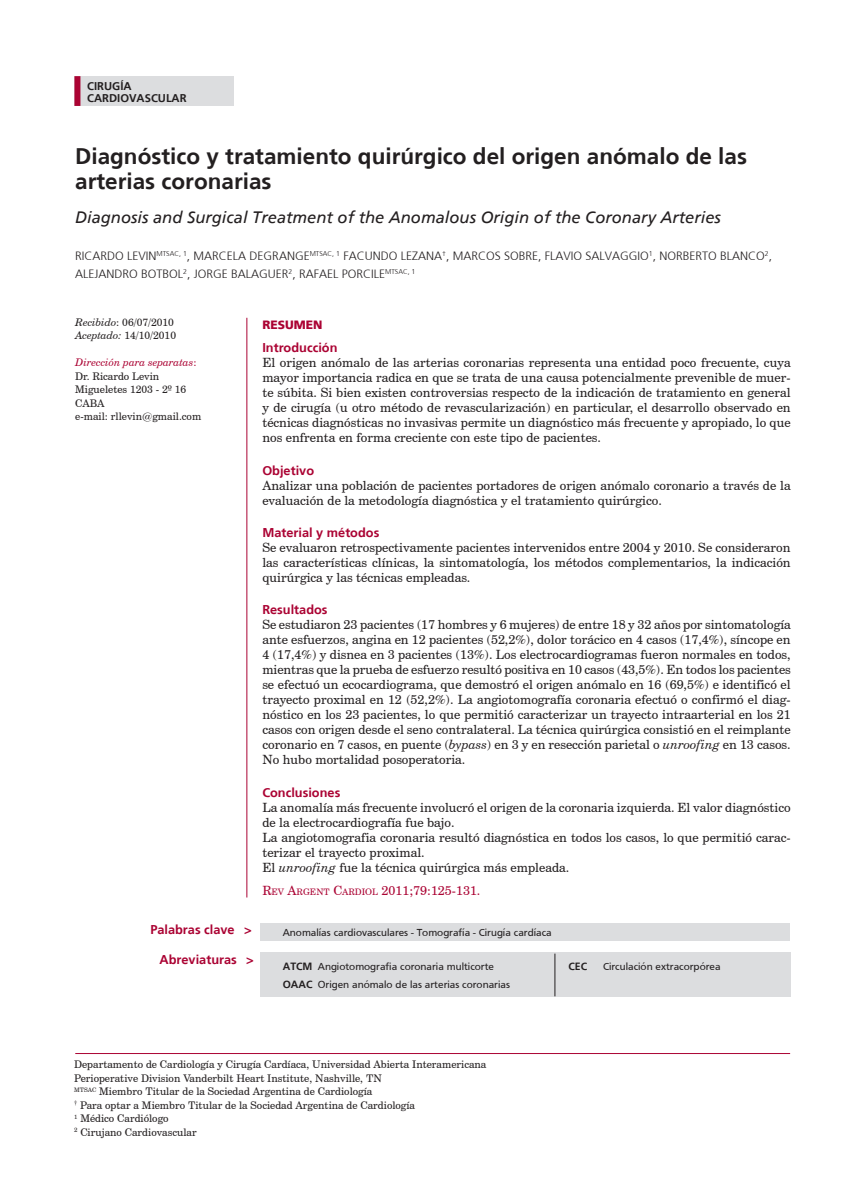
<style>
.page{position:relative;width:851px;height:1191px;background:#fff}
.page>*{position:absolute;margin:0;border:0;box-sizing:border-box;transform-origin:0 0}
.titulo{font:700 22.5px "Frutiger";color:#231f20}
.titulo-2{font:italic 16.5px "Frutiger";color:#231f20}
.resumen{font:12.75px/15px "Century Schoolbook BT";color:#231f20;text-align:justify}
.resubtit1{font:700 12.75px "Frutiger";color:#ab0333}
.pie_resumen{font:12.75px "Century Schoolbook BT";color:#ab0333}
.pal_clave{font:700 12.75px "Frutiger";color:#ab0333}
.autor{font:300 12px/18px "Frutiger";color:#231f20}
.subtit{font:900 12px "Frutiger";color:#ab0333}
.seccion{font:700 11.25px "Frutiger";color:#231f20}
.pie{font:10.5px "Century Schoolbook BT";color:#231f20}
.abreviat{font:10.5px "Frutiger";color:#231f20}
.claves{font:10.5px "Frutiger";color:#231f20}
.pie-2{font:italic 10.5px "Century Schoolbook BT";color:#ab0333}
.abreviat-2{font:700 10.5px "Frutiger";color:#231f20}
.s1{font-style:italic}
.s2{font-style:normal}
.s3{font-size:8.85px}
.s4{font-weight:700}
</style>
<div class="page">
<div style="left:74px;top:76px;width:160px;height:30px;background:#dcdddf"></div>
<hr style="left:246px;top:318px;width:1px;height:579px;background:#ab0333">
<div style="left:74px;top:76px;width:6px;height:30px;background:#ab0333"></div>
<hr style="left:75px;top:1053px;width:715px;height:1px;background:#ab0333">
<div style="left:260px;top:952px;width:530px;height:45px;background:#dcdddf"></div>
<hr style="left:554px;top:953px;width:1px;height:43px;background:#231f20">
<div style="left:260px;top:923px;width:530px;height:17px;background:#dcdddf"></div>
<p class="seccion" style="left:87px;top:79px;width:46px">CIRUGÍA</p>
<p class="seccion" style="left:87px;top:92px;width:101px">CARDIOVASCULAR</p>
<p class="titulo" style="left:75px;top:143px;width:673px">Diagnóstico y tratamiento quirúrgico del origen anómalo de las</p>
<p class="titulo" style="left:75px;top:168px;width:198px">arterias coronarias</p>
<p class="titulo-2" style="left:75px;top:208px;width:647px">Diagnosis and Surgical Treatment of the Anomalous Origin of the Coronary Arteries</p>
<p class="autor" style="left:75px;top:247px;width:698px">RICARDO LEVIN<sup>MTSAC,</sup> <sup>1</sup>, MARCELA DEGRANGE<sup>MTSAC,</sup> <sup>1</sup> FACUNDO LEZANA<sup>†</sup>, MARCOS SOBRE, FLAVIO SALVAGGIO<sup>1</sup>, NORBERTO BLANCO<sup>2</sup>,<br>ALEJANDRO BOTBOL<sup>2</sup>, JORGE BALAGUER<sup>2</sup>, RAFAEL PORCILE<sup>MTSAC,</sup> <sup>1</sup></p>
<p class="pie" style="left:75px;top:315px;width:100px"><span class="s1">Recibido</span>: 06/07/2010</p>
<p class="pie" style="left:75px;top:329px;width:102px"><span class="s1">Aceptado:</span> 14/10/2010</p>
<p class="pie-2" style="left:75px;top:356px;width:123px">Dirección para separatas<span class="s2">:</span></p>
<p class="pie" style="left:75px;top:369px;width:86px">Dr. Ricardo Levin</p>
<p class="pie" style="left:75px;top:383px;width:113px">Migueletes 1203 - 2º 16</p>
<p class="pie" style="left:75px;top:396px;width:31px">CABA</p>
<p class="pie" style="left:75px;top:410px;width:127px">e-mail: rllevin@gmail.com</p>
<p class="subtit" style="left:262px;top:317px;width:61px">RESUMEN</p>
<p class="resubtit1" style="left:262px;top:340px;width:77px">Introducción</p>
<p class="resumen" style="left:262px;top:355px;width:529px">El origen anómalo de las arterias coronarias representa una entidad poco frecuente, cuya mayor importancia radica en que se trata de una causa potencialmente prevenible de muer&shy;te súbita. Si bien existen controversias respecto de la indicación de tratamiento en general y de cirugía (u otro método de revascularización) en particular, el desarrollo observado en técnicas diagnósticas no invasivas permite un diagnóstico más frecuente y apropiado, lo que nos enfrenta en forma creciente con este tipo de pacientes.</p>
<p class="resubtit1" style="left:262px;top:463px;width:53px">Objetivo</p>
<p class="resumen" style="left:262px;top:477px;width:529px">Analizar una población de pacientes portadores de origen anómalo coronario a través de la evaluación de la metodología diagnóstica y el tratamiento quirúrgico.</p>
<p class="resubtit1" style="left:262px;top:525px;width:118px">Material y métodos</p>
<p class="resumen" style="left:262px;top:540px;width:529px">Se evaluaron retrospectivamente pacientes intervenidos entre 2004 y 2010. Se consideraron las características clínicas, la sintomatología, los métodos complementarios, la indicación quirúrgica y las técnicas empleadas.</p>
<p class="resubtit1" style="left:262px;top:602px;width:67px">Resultados</p>
<p class="resumen" style="left:262px;top:617px;width:530px">Se estudiaron 23 pacientes (17 hombres y 6 mujeres) de entre 18 y 32 años por sintomatología ante esfuerzos, angina en 12 pacientes (52,2%), dolor torácico en 4 casos (17,4%), síncope en 4 (17,4%) y disnea en 3 pacientes (13%). Los electrocardiogramas fueron normales en todos, mientras que la prueba de esfuerzo resultó positiva en 10 casos (43,5%). En todos los pacientes se efectuó un ecocardiograma, que demostró el origen anómalo en 16 (69,5%) e identificó el trayecto proximal en 12 (52,2%). La angiotomografía coronaria efectuó o confirmó el diag&shy;nóstico en los 23 pacientes, lo que permitió caracterizar un trayecto intraarterial en los 21 casos con origen desde el seno contralateral. La técnica quirúrgica consistió en el reimplante coronario en 7 casos, en puente (<span class="s1">bypass</span>) en 3 y en resección parietal o <span class="s1">unroofing</span> en 13 casos.<br>No hubo mortalidad posoperatoria.</p>
<p class="resubtit1" style="left:262px;top:784px;width:79px">Conclusiones</p>
<p class="resumen" style="left:262px;top:799px;width:529px">La anomalía más frecuente involucró el origen de la coronaria izquierda. El valor diagnóstico de la electrocardiografía fue bajo.</p>
<p class="resumen" style="left:262px;top:829px;width:529px">La angiotomografia coronaria resultó diagnóstica en todos los casos, lo que permitió carac&shy;terizar el trayecto proximal.</p>
<p class="resumen" style="left:262px;top:859px;width:308px">El <span class="s1">unroofing</span> fue la técnica quirúrgica más empleada.</p>
<p class="pie_resumen" style="left:262px;top:882px;width:219px">R<span class="s3">EV</span> A<span class="s3">RGENT</span> C<span class="s3">ARDIOL</span> 2011;79:125-131.</p>
<p class="pal_clave" style="left:150px;top:922px;width:103px">Palabras clave &gt;</p>
<p class="claves" style="left:283px;top:926px;width:270px">Anomalías cardiovasculares - Tomografía - Cirugía cardíaca</p>
<p class="abreviat" style="left:283px;top:961px;width:213px"><span class="s4">ATCM</span> Angiotomografia coronaria multicorte</p>
<p class="abreviat-2" style="left:568px;top:960px;width:20px">CEC</p>
<p class="abreviat" style="left:603px;top:961px;width:119px">Circulación extracorpórea</p>
<p class="abreviat" style="left:283px;top:978px;width:229px"><span class="s4">OAAC</span> Origen anómalo de las arterias coronarias</p>
<p class="pal_clave" style="left:159px;top:952px;width:96px">Abreviaturas &gt;</p>
<p class="pie" style="left:74px;top:1058px;width:414px">Departamento de Cardiología y Cirugía Cardíaca, Universidad Abierta Interamericana</p>
<p class="pie" style="left:74px;top:1071px;width:309px">Perioperative Division Vanderbilt Heart Institute, Nashville, TN</p>
<p class="pie" style="left:74px;top:1085px;width:300px"><sup>MTSAC</sup> Miembro Titular de la Sociedad Argentina de Cardiología</p>
<p class="pie" style="left:74px;top:1098px;width:342px"><sup>†</sup> Para optar a Miembro Titular de la Sociedad Argentina de Cardiología</p>
<p class="pie" style="left:74px;top:1112px;width:96px"><sup>1</sup> Médico Cardiólogo</p>
<p class="pie" style="left:74px;top:1125px;width:124px"><sup>2</sup> Cirujano Cardiovascular</p>
</div>
